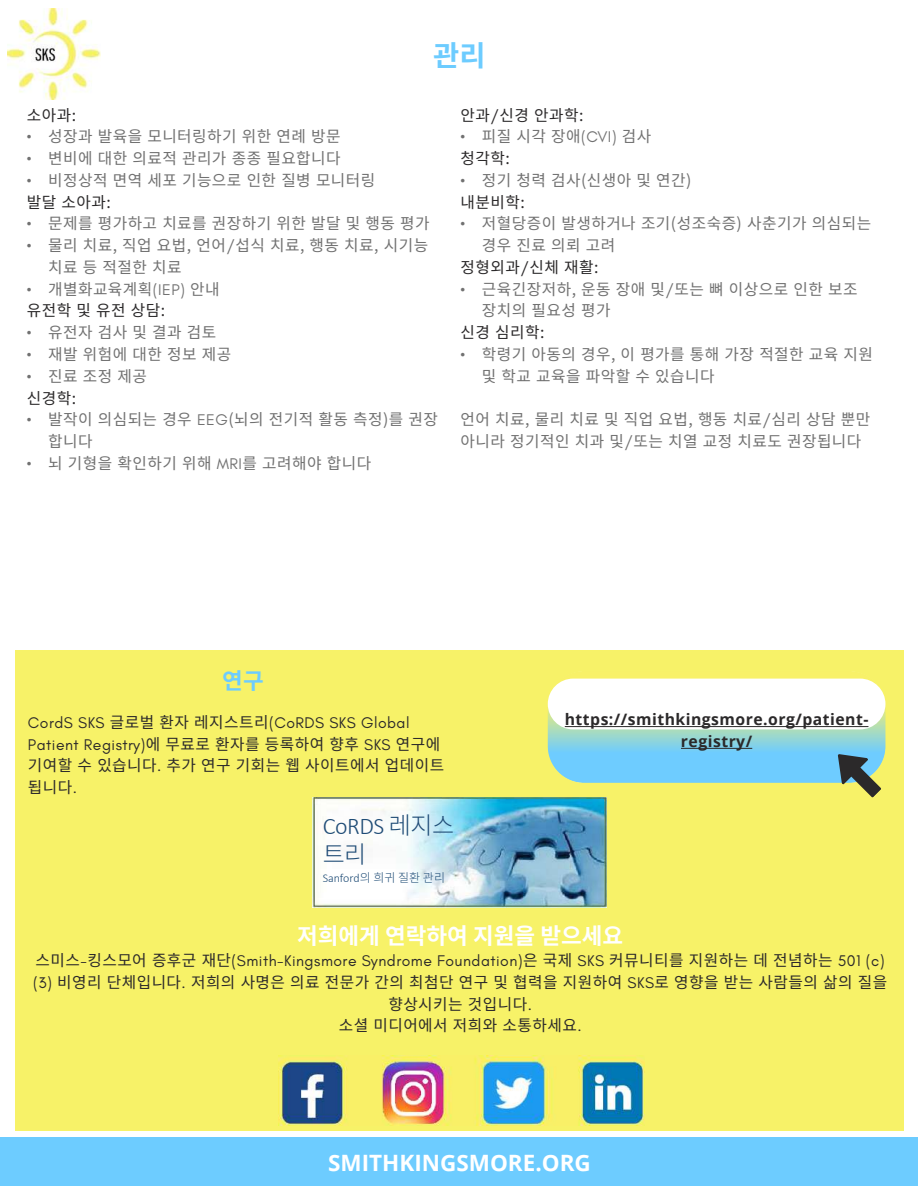
<style>
.page{position:relative;width:919px;height:1187px;background:#fff}
.page>*{position:absolute;margin:0;border:0;box-sizing:border-box;transform-origin:0 0}
.t1{font:700 28.5px "Noto Sans KR";color:#6dccff}
.t2{font:300 24px "Calibri";letter-spacing:-.02em;color:#1f4c76}
.t3{font:300 24px "Noto Sans KR";color:#1f4c76}
.t4{font:700 22.5px "Open Sans";color:#fff}
.t5{font:700 22.5px "Noto Sans KR";color:#fff}
.t6{font:700 22.5px "Noto Sans KR";color:#6dccff}
.t7{font:15.75px/21.8px "Noto Sans KR";letter-spacing:.03em;color:#717171}
.t8{font:15.75px/21.8px "Glacial Indifference";letter-spacing:.03em;color:#2b292a}
.t9{font:15.75px/21.8px "Noto Sans KR";letter-spacing:.03em;color:#2b292a;text-align:center}
.t10{font:700 15.75px/21.8px "Open Sans";letter-spacing:.03em;color:#2b292a;text-align:center}
.t11{font:300 12px "Calibri";letter-spacing:-.005em;color:#1f4c76}
.s1{font-family:"Glacial Indifference"}
.s2{color:#2b292a}
.s3{font-family:"Noto Sans KR"}
</style>
<div class="page">
<div style="left:0;top:1136px;width:917px;height:49px;background:#6dccff"></div>
<img style="left:7px;top:9px;width:93px;height:91px">
<div style="left:15px;top:650px;width:888px;height:480px;background:#f7f268"></div>
<img style="left:312px;top:797px;width:294px;height:110px">
<img style="left:315px;top:799px;width:288px;height:106px">
<img style="left:547px;top:671px;width:338px;height:111px">
<svg style="left:837px;top:754px;width:44px;height:43px"></svg>
<div style="left:547px;top:678px;width:338px;height:51px;background:#fff;border-radius:25px"></div>
<hr style="left:564px;top:726px;width:304px;height:1px;background:#2b292a">
<hr style="left:681px;top:748px;width:71px;height:1px;background:#2b292a">
<img style="left:279px;top:1055px;width:365px;height:69px">
<h1 class="t1" style="left:433px;top:40px;width:54px">관리</h1>
<p class="t9" style="left:27px;top:104px;width:51px">소아과:</p>
<p class="t7" style="left:27px;top:126px;width:315px"><span class="s1">•</span> 성장과 발육을 모니터링하기 위한 연례 방문</p>
<p class="t7" style="left:27px;top:148px;width:315px"><span class="s1">•</span> 변비에 대한 의료적 관리가 종종 필요합니다</p>
<p class="t7" style="left:27px;top:169px;width:350px"><span class="s1">•</span> 비정상적 면역 세포 기능으로 인한 질병 모니터링 <span class="s2">발달 소아과:</span></p>
<p class="t7" style="left:27px;top:213px;width:404px"><span class="s1">•</span> 문제를 평가하고 치료를 권장하기 위한 발달 및 행동 평가</p>
<p class="t7" style="left:48px;top:235px;width:381px;text-indent:-21px"><span class="s1">•</span> 물리 치료, 직업 요법, 언어<span class="s1">/</span>섭식 치료, 행동 치료, 시기능 치료 등 적절한 치료</p>
<p class="t7" style="left:27px;top:278px;width:194px"><span class="s1">•</span> 개별화교육계획<span class="s1">(IEP)</span> 안내 <span class="s2">유전학 및 유전 상담:</span></p>
<p class="t7" style="left:27px;top:322px;width:191px"><span class="s1">•</span> 유전자 검사 및 결과 검토</p>
<p class="t7" style="left:27px;top:343px;width:206px"><span class="s1">•</span> 재발 위험에 대한 정보 제공</p>
<p class="t7" style="left:27px;top:365px;width:122px"><span class="s1">•</span> 진료 조정 제공 <span class="s2">신경학:</span></p>
<p class="t7" style="left:48px;top:409px;width:391px;text-indent:-21px"><span class="s1">•</span> 발작이 의심되는 경우 <span class="s1">EEG</span>(뇌의 전기적 활동 측정)를 권장 합니다</p>
<p class="t7" style="left:27px;top:452px;width:346px"><span class="s1">•</span> 뇌 기형을 확인하기 위해 <span class="s1">MRI</span>를 고려해야 합니다</p>
<p class="t9" style="left:460px;top:104px;width:124px">안과<span class="s1">/</span>신경 안과학:</p>
<p class="t7" style="left:460px;top:126px;width:192px"><span class="s1">•</span> 피질 시각 장애<span class="s1">(CVI)</span> 검사 <span class="s2">청각학:</span></p>
<p class="t7" style="left:460px;top:169px;width:232px"><span class="s1">•</span> 정기 청력 검사(신생아 및 연간) <span class="s2">내분비학:</span></p>
<p class="t7" style="left:460px;top:213px;width:412px"><span class="s1">•</span> 저혈당증이 발생하거나 조기(성조숙증) 사춘기가 의심되는</p>
<p class="t7" style="left:482px;top:235px;width:135px">경우 진료 의뢰 고려</p>
<p class="t9" style="left:460px;top:256px;width:139px">정형외과<span class="s1">/</span>신체 재활:</p>
<p class="t7" style="left:482px;top:278px;width:377px;text-indent:-21px"><span class="s1">•</span> 근육긴장저하, 운동 장애 및<span class="s1">/</span>또는 뼈 이상으로 인한 보조 장치의 필요성 평가</p>
<p class="t9" style="left:460px;top:322px;width:85px">신경 심리학:</p>
<p class="t7" style="left:482px;top:343px;width:393px;text-indent:-21px"><span class="s1">•</span> 학령기 아동의 경우, 이 평가를 통해 가장 적절한 교육 지원 및 학교 교육을 파악할 수 있습니다</p>
<p class="t7" style="left:460px;top:409px;width:411px">언어 치료, 물리 치료 및 직업 요법, 행동 치료<span class="s1">/</span>심리 상담 뿐만 아니라 정기적인 치과 및<span class="s1">/</span>또는 치열 교정 치료도 권장됩니다</p>
<h3 class="t6" style="left:222px;top:668px;width:43px">연구</h3>
<p class="t8" style="left:28px;top:713px;width:414px">CordS SKS <span class="s3">글로벌 환자 레지스트리</span>(CoRDS SKS Global<br>Patient Registry)<span class="s3">에 무료로 환자를 등록하여 향후</span> SKS <span class="s3">연구에</span></p>
<p class="t9" style="left:28px;top:755px;width:418px;text-align:left">기여할 수 있습니다<span class="s1">.</span> 추가 연구 기회는 웹 사이트에서 업데이트 됩니다<span class="s1">.</span></p>
<h2 class="t2" style="left:323px;top:811px;width:133px">CoRDS <span class="s3">레지스</span></h2>
<h2 class="t3" style="left:323px;top:840px;width:45px">트리</h2>
<p class="t11" style="left:323px;top:870px;width:124px">Sanford<span class="s3">의 희귀 질환 관리</span></p>
<p class="t10" style="left:564px;top:710px;width:305px">https://smithkingsmore.org/patient&shy;registry/</p>
<h3 class="t5" style="left:297px;top:923px;width:328px">저희에게 연락하여 지원을 받으세요</h3>
<p class="t8" style="left:36px;top:951px;width:850px"><span class="s3">스미스</span>-<span class="s3">킹스모어 증후군 재단</span>(Smith-Kingsmore Syndrome Foundation)<span class="s3">은 국제</span> SKS <span class="s3">커뮤니티를 지원하는 데 전념하는</span> 501 (c)</p>
<p class="t9" style="left:33px;top:971px;width:855px"><span class="s1">(3)</span> 비영리 단체입니다<span class="s1">.</span> 저희의 사명은 의료 전문가 간의 최첨단 연구 및 협력을 지원하여 <span class="s1">SKS</span>로 영향을 받는 사람들의 삶의 질을 향상시키는 것입니다<span class="s1">.<br></span>소셜 미디어에서 저희와 소통하세요<span class="s1">.</span></p>
<h3 class="t4" style="left:328px;top:1150px;width:264px">SMITHKINGSMORE.ORG</h3>
</div>
